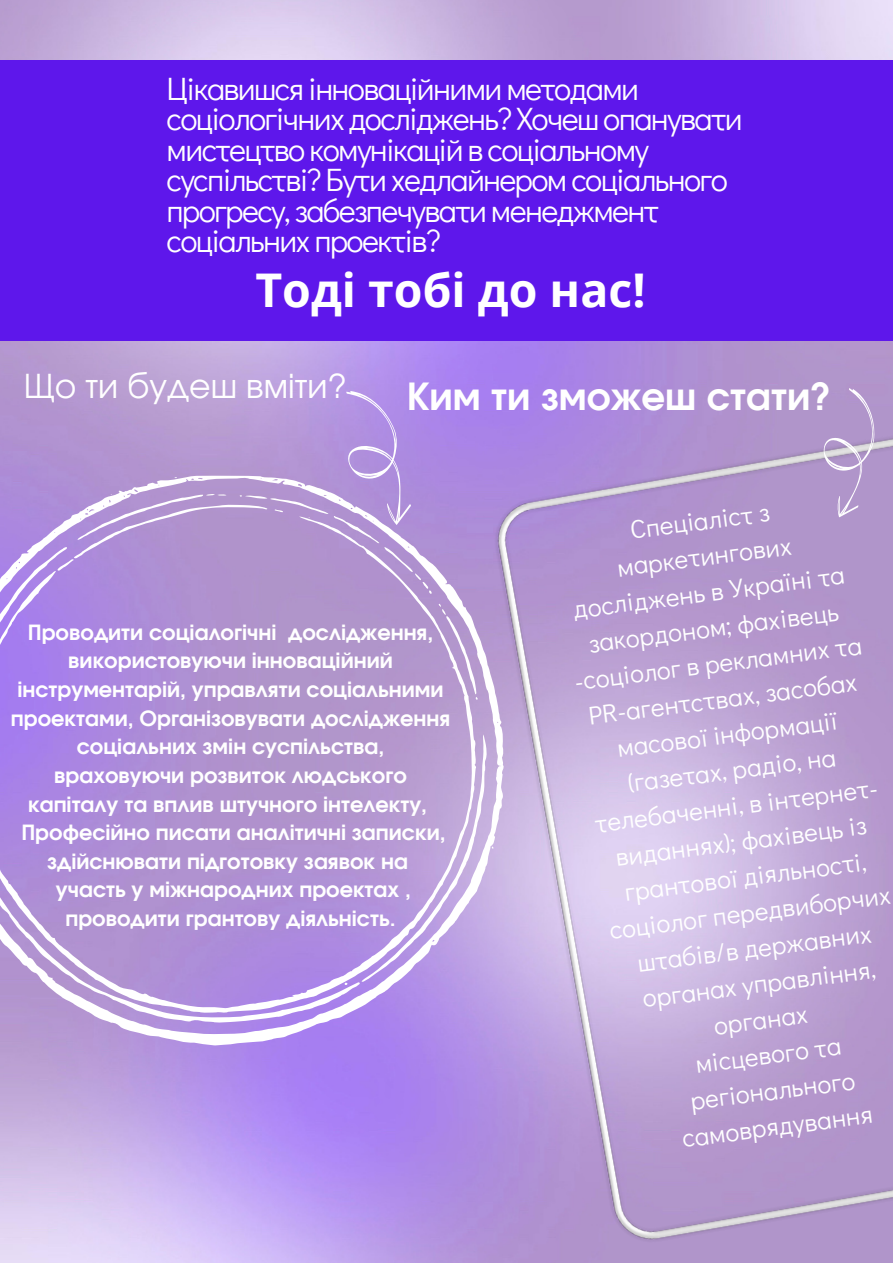
<style>
.page{position:relative;width:893px;height:1264px;background:#fff}
.page>*{position:absolute;margin:0;border:0;box-sizing:border-box;transform-origin:0 0}
.t1{font:700 46.5px "Open Sans";color:#fff}
.t2{font:700 37.35px "Evolventa";color:#fff}
.t3{font:33px "Evolventa";color:#fff}
.t4{font:32.25px/30.5px "Didact Gothic";letter-spacing:-.05em;color:#fff}
.t5{font:25.95px/35.8px "Didact Gothic";color:#fff;text-align:center}
.t6{font:700 21px/28.7px "Evolventa";color:#fff;text-align:center}
</style>
<div class="page">
<img style="left:0;top:0;width:892px;height:1262px">
<div style="left:0;top:60px;width:892px;height:280px;background:#5e17eb"></div>
<svg style="left:337px;top:385px;width:76px;height:90px;background:#b596e3"></svg>
<svg style="left:0;top:475px;width:485px;height:570px;background:#b496d8"></svg>
<img style="left:485px;top:422px;width:407px;height:828px">
<svg style="left:802px;top:385px;width:90px;height:137px;background:#b49ccc"></svg>
<h3 class="t4" style="left:167px;top:72px;width:577px">Цікавишся інноваційними методами соціологічних досліджень? Хочеш опанувати мистецтво комунікацій в соціальному суспільстві? Бути хедлайнером соціального прогресу, забезпечувати менеджмент соціальних проектів?</h3>
<h1 class="t1" style="left:255px;top:257px;width:392px">Тоді тобі до нас!</h1>
<h3 class="t3" style="left:24px;top:371px;width:324px">Що ти будеш вміти?</h3>
<h2 class="t2" style="left:406px;top:380px;width:424px">Ким ти зможеш стати?</h2>
<p class="t6" style="left:11px;top:619px;width:441px">Проводити соціалогічні дослідження, використовуючи інноваційний інструментарій, управляти соціальними проектами, Організовувати дослідження соціальних змін суспільства, враховуючи розвиток людського капіталу та вплив штучного інтелекту, Професійно писати аналітичні записки, здійснювати підготовку заявок на<br>участь у міжнародних проектах , проводити грантову діяльність.</p>
<p class="t5" style="left:554px;top:519px;width:294px;rotate:-7deg">Спеціаліст з маркетингових досліджень в Україні та закордоном; фахівець -соціолог в рекламних та<br>PR-агентствах, засобах масової інформації (газетах, радіо, на телебаченні, в інтернет&shy;виданнях); фахівець із грантової діяльності, соціолог передвиборчих штабів/в державних органах управління, органах<br>місцевого та регіонального самоврядування</p>
</div>
